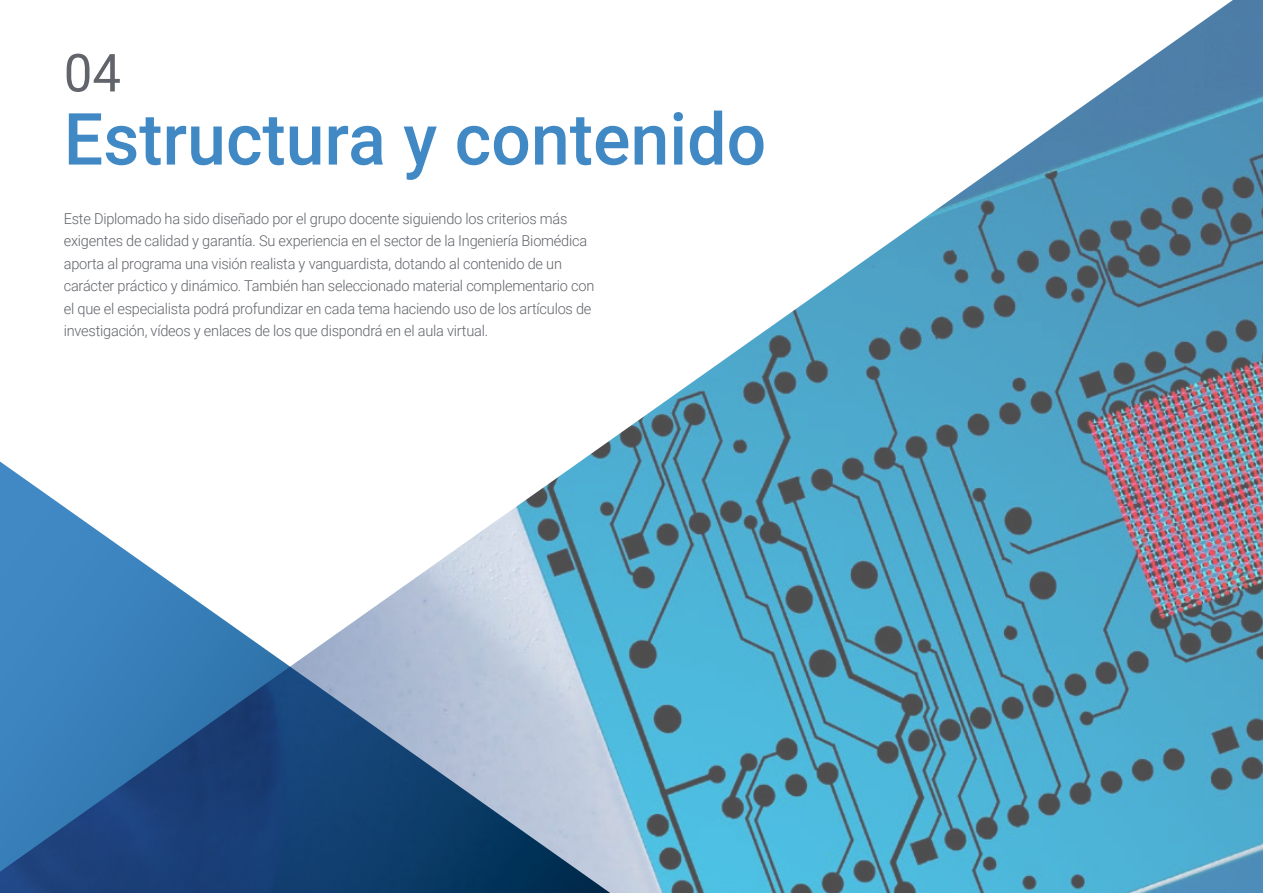
<style>
.page{position:relative;width:1263px;height:893px;background:#fff}
.page>*{position:absolute;margin:0;border:0;box-sizing:border-box;transform-origin:0 0}
.t1{font:500 72px "Roboto";color:#4089c5}
.t2{font:52.5px "Roboto";color:#61646a}
.t3{font:300 15px/22.5px "Roboto";letter-spacing:-.015em;color:#61646a}
</style>
<div class="page">
<img style="left:602px;top:0;width:661px;height:893px">
<svg style="left:0;top:446px;width:640px;height:447px"></svg>
<h2 class="t2" style="left:64px;top:36px;width:59px">04</h2>
<h1 class="t1" style="left:64px;top:89px;width:704px">Estructura y contenido</h1>
<p class="t3" style="left:64px;top:207px;width:532px">Este Diplomado ha sido diseñado por el grupo docente siguiendo los criterios más exigentes de calidad y garantía. Su experiencia en el sector de la Ingeniería Biomédica aporta al programa una visión realista y vanguardista, dotando al contenido de un carácter práctico y dinámico. También han seleccionado material complementario con el que el especialista podrá profundizar en cada tema haciendo uso de los artículos de investigación, vídeos y enlaces de los que dispondrá en el aula virtual.</p>
</div>
